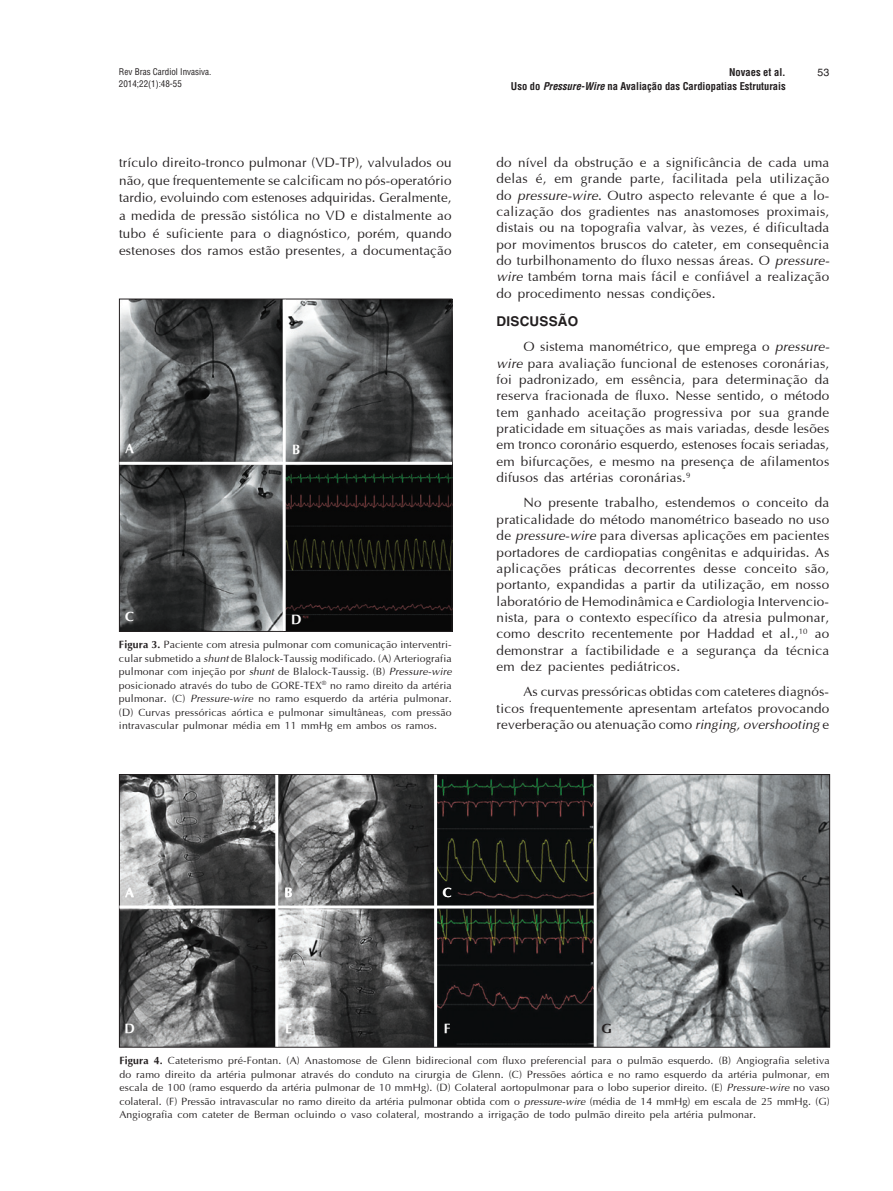
<style>
.page{position:relative;width:893px;height:1191px;background:#fff}
.page>*{position:absolute;margin:0;border:0;box-sizing:border-box;transform-origin:0 0}
.t1{font:13.5px/16.4px "Optimum";letter-spacing:.015em;color:#231f20;text-align:justify}
.t2{font:700 13.5px "Optimum";color:#fff}
.t3{font:700 13.5px "Helvetica";letter-spacing:.015em;color:#231f20}
.t4{font:700 13.5px "Optimum";color:#231f20}
.t5{font:10.5px/13.5px "Optimum";letter-spacing:.015em;color:#231f20;text-align:justify}
.t6{font:700 condensed 10.5px/13.5px "Helvetica";color:#231f20;text-align:right}
.t7{font:10.5px "Helvetica";color:#231f20}
.t8{font:condensed 9px/12px "Helvetica";color:#231f20}
.s1{font-style:italic}
.s2{font-weight:700}
</style>
<div class="page">
<img style="left:121px;top:776px;width:707px;height:269px">
<div style="left:119px;top:774px;width:711px;height:273px;border:1px solid #231f20"></div>
<hr style="left:119px;top:905px;width:476px;height:3px;background:#fff">
<hr style="left:275px;top:775px;width:3px;height:271px;background:#fff">
<hr style="left:434px;top:774px;width:3px;height:272px;background:#fff">
<img style="left:121px;top:301px;width:329px;height:329px">
<div style="left:119px;top:299px;width:333px;height:333px;border:1px solid #231f20"></div>
<hr style="left:283px;top:300px;width:3px;height:331px;background:#fff">
<hr style="left:119px;top:462px;width:333px;height:3px;background:#fff">
<hr style="left:594px;top:774px;width:3px;height:272px;background:#fff">
<p class="t8" style="left:119px;top:66px;width:94px">Rev Bras Cardiol Invasiva.<br>2014;22(1):48-55</p>
<p class="t7" style="left:818px;top:66px;width:13px">53</p>
<p class="t6" style="left:511px;top:66px;width:276px">Novaes et al.<br>Uso do <span class="s1">Pressure-Wire</span> na Avaliação das Cardiopatias Estruturais</p>
<p class="t1" style="left:119px;top:153px;width:334px;line-height:17.7px">trículo direito-tronco pulmonar (VD-TP), valvulados ou não, que frequentemente se calcificam no pós-operatório tardio, evoluindo com estenoses adquiridas. Geralmente, a medida de pressão sistólica no VD e distalmente ao tubo é suficiente para o diagnóstico, porém, quando estenoses dos ramos estão presentes, a documentação</p>
<p class="t1" style="left:497px;top:154px;width:334px">do nível da obstrução e a significância de cada uma delas é, em grande parte, facilitada pela utilização do <span class="s1">pressure-wire</span>. Outro aspecto relevante é que a lo&shy;calização dos gradientes nas anastomoses proximais, distais ou na topografia valvar, às vezes, é dificultada por movimentos bruscos do cateter, em consequência do turbilhonamento do fluxo nessas áreas. O <span class="s1">pressure&shy;wire</span> também torna mais fácil e confiável a realização do procedimento nessas condições.</p>
<p class="t3" style="left:497px;top:313px;width:83px">DISCUSSÃO</p>
<p class="t1" style="left:497px;top:338px;width:334px;text-indent:27px">O sistema manométrico, que emprega o <span class="s1">pressure&shy;wire</span> para avaliação funcional de estenoses coronárias, foi padronizado, em essência, para determinação da reserva fracionada de fluxo. Nesse sentido, o método tem ganhado aceitação progressiva por sua grande praticidade em situações as mais variadas, desde lesões em tronco coronário esquerdo, estenoses focais seriadas, em bifurcações, e mesmo na presença de afilamentos difusos das artérias coronárias.<sup>9</sup></p>
<p class="t1" style="left:497px;top:495px;width:334px;text-indent:27px">No presente trabalho, estendemos o conceito da praticalidade do método manométrico baseado no uso de <span class="s1">pressure-wire</span> para diversas aplicações em pacientes portadores de cardiopatias congênitas e adquiridas. As aplicações práticas decorrentes desse conceito são, portanto, expandidas a partir da utilização, em nosso laboratório de Hemodinâmica e Cardiologia Intervencio&shy;nista, para o contexto específico da atresia pulmonar, como descrito recentemente por Haddad et al.,<sup>10</sup> ao demonstrar a factibilidade e a segurança da técnica em dez pacientes pediátricos.</p>
<p class="t1" style="left:497px;top:683px;width:334px;text-indent:27px">As curvas pressóricas obtidas com cateteres diagnós&shy;ticos frequentemente apresentam artefatos provocando reverberação ou atenuação como <span class="s1">ringing, overshooting</span> e</p>
<p class="t2" style="left:125px;top:440px;width:11px">A</p>
<p class="t2" style="left:292px;top:441px;width:10px">B</p>
<p class="t2" style="left:125px;top:608px;width:11px">C</p>
<p class="t2" style="left:291px;top:611px;width:12px">D</p>
<p class="t5" style="left:119px;top:638px;width:334px"><span class="s2">Figura 3.</span> Paciente com atresia pulmonar com comunicação interventri&shy;cular submetido a <span class="s1">shunt</span> de Blalock-Taussig modificado. (A) Arteriografia pulmonar com injeção por <span class="s1">shunt</span> de Blalock-Taussig. (B) <span class="s1">Pressure-wire </span>posicionado através do tubo de GORE-TEX<sup>®</sup> no ramo direito da artéria pulmonar. (C) <span class="s1">Pressure-wire</span> no ramo esquerdo da artéria pulmonar. (D) Curvas pressóricas aórtica e pulmonar simultâneas, com pressão intravascular pulmonar média em 11 mmHg em ambos os ramos.</p>
<p class="t2" style="left:125px;top:884px;width:11px">A</p>
<p class="t2" style="left:124px;top:1019px;width:12px">D</p>
<p class="t2" style="left:285px;top:884px;width:10px">B</p>
<p class="t2" style="left:285px;top:1019px;width:8px">E</p>
<p class="t2" style="left:443px;top:884px;width:11px">C</p>
<p class="t2" style="left:444px;top:1019px;width:8px">F</p>
<p class="t4" style="left:601px;top:1019px;width:12px">G</p>
<p class="t5" style="left:119px;top:1054px;width:712px"><span class="s2">Figura 4.</span> Cateterismo pré-Fontan. (A) Anastomose de Glenn bidirecional com fluxo preferencial para o pulmão esquerdo. (B) Angiografia seletiva do ramo direito da artéria pulmonar através do conduto na cirurgia de Glenn. (C) Pressões aórtica e no ramo esquerdo da artéria pulmonar, em escala de 100 (ramo esquerdo da artéria pulmonar de 10 mmHg). (D) Colateral aortopulmonar para o lobo superior direito. (E) <span class="s1">Pressure-wire</span> no vaso colateral. (F) Pressão intravascular no ramo direito da artéria pulmonar obtida com o <span class="s1">pressure-wire</span> (média de 14 mmHg) em escala de 25 mmHg. (G)<br>Angiografia com cateter de Berman ocluindo o vaso colateral, mostrando a irrigação de todo pulmão direito pela artéria pulmonar.</p>
</div>
